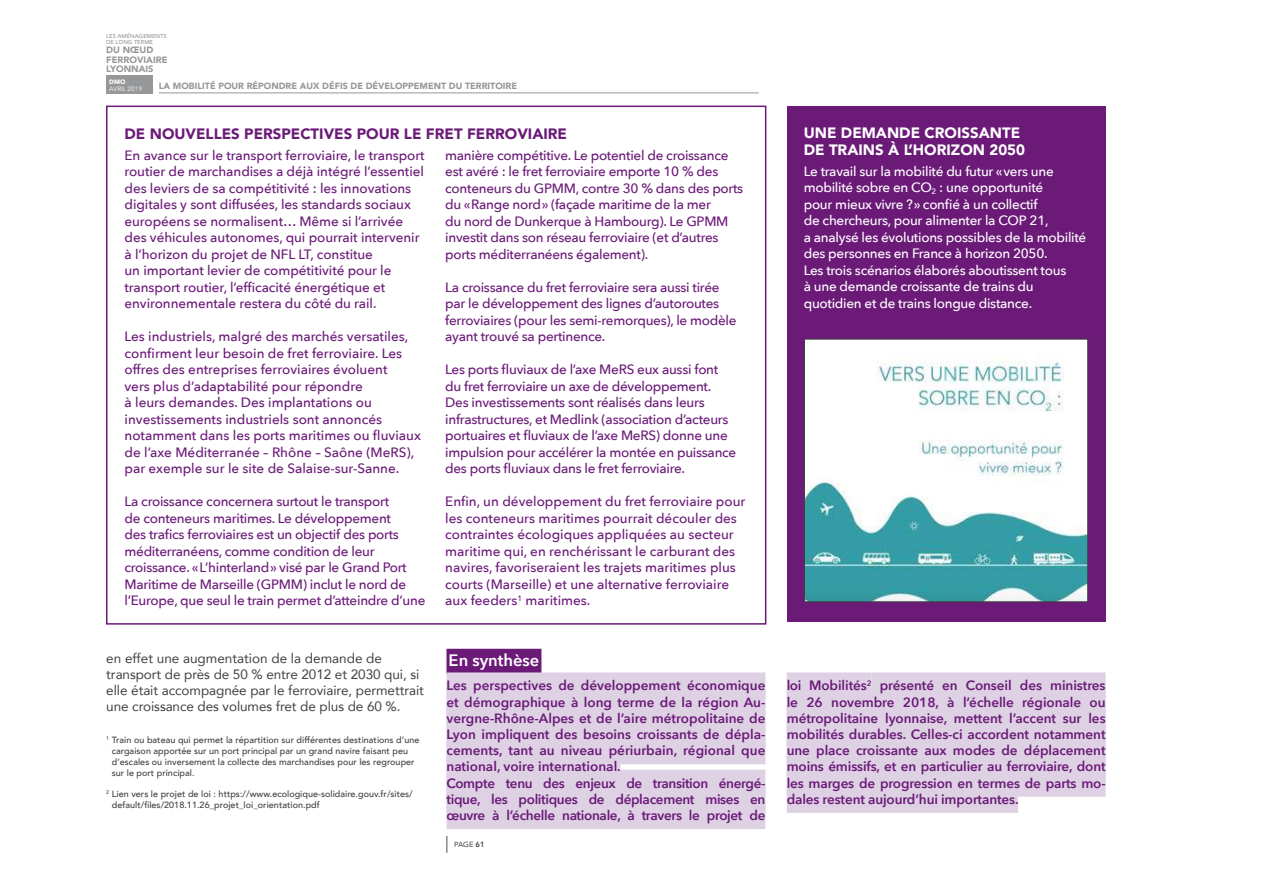
<style>
.page{position:relative;width:1263px;height:893px;background:#fff}
.page>*{position:absolute;margin:0;border:0;box-sizing:border-box;transform-origin:0 0}
.t1{font:600 16.5px "Avenir Next";color:#fff}
.t2{font:900 15px "Avenir";color:#6b1a78}
.t3{font:900 15px/16.5px "Avenir";color:#fff}
.t4{font:500 13.5px/16.5px "Avenir Next";letter-spacing:-.02em;color:#6b1a78}
.t5{font:600 13.5px/16.2px "Avenir Next";color:#6b1a78}
.t6{font:500 13.5px/16.5px "Avenir Next";color:#6b1a78}
.t7{font:500 13.5px/16.5px "Avenir Next";letter-spacing:-.02em;color:#fff}
.t8{font:13.5px/16.2px "Avenir";letter-spacing:-.005em;color:#3e3e3f}
.t9{font:900 9.15px/9.1px "Avenir";color:#959798}
.t10{font:500 9px/10.8px "Avenir";letter-spacing:.005em;color:#3e3e3f}
.t11{font:900 9px "Avenir";color:#959798}
.t12{font:7.5px "Avenir";color:#3e3e3f}
.t13{font:6.3px "Avenir Next";color:#fff}
.t14{font:700 6.3px "Avenir Next";color:#fff}
.t15{font:500 5.7px/5.7px "Avenir";color:#959798}
.s1{font-weight:800}
</style>
<div class="page">
<svg style="left:446px;top:836px;width:1px;height:17px"></svg>
<div style="left:107px;top:75px;width:46px;height:19px;background:#959798"></div>
<div style="left:446px;top:649px;width:95px;height:25px;background:#6b1a78"></div>
<div style="left:446px;top:672px;width:319px;height:27px;background:#ddd1e3"></div>
<div style="left:446px;top:689px;width:319px;height:27px;background:#ddd1e3"></div>
<div style="left:446px;top:705px;width:319px;height:27px;background:#ddd1e3"></div>
<div style="left:446px;top:721px;width:319px;height:27px;background:#ddd1e3"></div>
<div style="left:446px;top:737px;width:319px;height:27px;background:#ddd1e3"></div>
<div style="left:446px;top:753px;width:174px;height:27px;background:#ddd1e3"></div>
<div style="left:446px;top:770px;width:319px;height:27px;background:#ddd1e3"></div>
<div style="left:446px;top:786px;width:319px;height:27px;background:#ddd1e3"></div>
<div style="left:446px;top:802px;width:319px;height:27px;background:#ddd1e3"></div>
<div style="left:787px;top:672px;width:80px;height:27px;background:#ddd1e3"></div>
<div style="left:867px;top:672px;width:5px;height:18px;background:#ddd1e3"></div>
<div style="left:872px;top:672px;width:234px;height:27px;background:#ddd1e3"></div>
<div style="left:787px;top:689px;width:319px;height:27px;background:#ddd1e3"></div>
<div style="left:787px;top:705px;width:319px;height:27px;background:#ddd1e3"></div>
<div style="left:787px;top:721px;width:319px;height:27px;background:#ddd1e3"></div>
<div style="left:787px;top:737px;width:319px;height:27px;background:#ddd1e3"></div>
<div style="left:787px;top:753px;width:319px;height:27px;background:#ddd1e3"></div>
<div style="left:787px;top:770px;width:319px;height:27px;background:#ddd1e3"></div>
<div style="left:787px;top:786px;width:231px;height:27px;background:#ddd1e3"></div>
<div style="left:106px;top:106px;width:660px;height:519px;border:2px solid #6b1a78"></div>
<div style="left:787px;top:106px;width:319px;height:516px;background:#6b1a78"></div>
<hr style="left:159px;top:93px;width:600px;height:1px;background:#959798">
<img style="left:806px;top:341px;width:280px;height:259px">
<div style="left:804px;top:339px;width:284px;height:263px;border:1px solid #3e3e3f"></div>
<p class="t15" style="left:106px;top:33px;width:62px">LES AMÉNAGEMENTS<br>DE LONG TERME</p>
<p class="t9" style="left:106px;top:45px;width:63px">DU NŒUD<br>FERROVIAIRE<br>LYONNAIS</p>
<p class="t14" style="left:109px;top:77px;width:18px">DMO</p>
<p class="t13" style="left:109px;top:84px;width:34px">AVRIL 2019</p>
<p class="t11" style="left:159px;top:78px;width:360px">LA MOBILITÉ POUR RÉPONDRE AUX DÉFIS DE DÉVELOPPEMENT DU TERRITOIRE</p>
<p class="t2" style="left:125px;top:121px;width:444px">DE NOUVELLES PERSPECTIVES POUR LE FRET FERROVIAIRE</p>
<p class="t4" style="left:125px;top:146px;width:301px">En avance sur le transport ferroviaire, le transport routier de marchandises a déjà intégré l’essentiel des leviers de sa compétitivité : les innovations digitales y sont diffusées, les standards sociaux européens se normalisent… Même si l’arrivée des véhicules autonomes, qui pourrait intervenir à l’horizon du projet de NFL LT, constitue<br>un important levier de compétitivité pour le transport routier, l’efficacité énergétique et environnementale restera du côté du rail.</p>
<p class="t6" style="left:125px;top:328px;width:298px">Les industriels, malgré des marchés versatiles, confirment leur besoin de fret ferroviaire. Les offres des entreprises ferroviaires évoluent<br>vers plus d’adaptabilité pour répondre<br>à leurs demandes. Des implantations ou investissements industriels sont annoncés notamment dans les ports maritimes ou fluviaux de l’axe Méditerranée – Rhône – Saône (MeRS), par exemple sur le site de Salaise-sur-Sanne.</p>
<p class="t4" style="left:125px;top:493px;width:302px">La croissance concernera surtout le transport<br>de conteneurs maritimes. Le développement<br>des trafics ferroviaires est un objectif des ports méditerranéens, comme condition de leur croissance. «L’hinterland» visé par le Grand Port Maritime de Marseille (GPMM) inclut le nord de l’Europe, que seul le train permet d’atteindre d’une</p>
<p class="t4" style="left:445px;top:146px;width:299px">manière compétitive. Le potentiel de croissance est avéré : le fret ferroviaire emporte 10 % des conteneurs du GPMM, contre 30 % dans des ports du «Range nord» (façade maritime de la mer<br>du nord de Dunkerque à Hambourg). Le GPMM investit dans son réseau ferroviaire (et d’autres ports méditerranéens également).</p>
<p class="t4" style="left:445px;top:278px;width:293px">La croissance du fret ferroviaire sera aussi tirée par le développement des lignes d’autoroutes ferroviaires (pour les semi-remorques), le modèle ayant trouvé sa pertinence.</p>
<p class="t4" style="left:445px;top:361px;width:293px">Les ports fluviaux de l’axe MeRS eux aussi font du fret ferroviaire un axe de développement.<br>Des investissements sont réalisés dans leurs infrastructures, et Medlink (association d’acteurs portuaires et fluviaux de l’axe MeRS) donne une impulsion pour accélérer la montée en puissance des ports fluviaux dans le fret ferroviaire.</p>
<p class="t6" style="left:445px;top:493px;width:302px">Enfin, un développement du fret ferroviaire pour les conteneurs maritimes pourrait découler des contraintes écologiques appliquées au secteur maritime qui, en renchérissant le carburant des navires, favoriseraient les trajets maritimes plus courts (Marseille) et une alternative ferroviaire aux feeders<sup>1</sup> maritimes.</p>
<p class="t3" style="left:804px;top:124px;width:223px">UNE DEMANDE CROISSANTE<br>DE TRAINS À L’HORIZON 2050</p>
<p class="t7" style="left:804px;top:162px;width:284px">Le travail sur la mobilité du futur «vers une mobilité sobre en CO<sub>2</sub> : une opportunité<br>pour mieux vivre ?» confié à un collectif<br>de chercheurs, pour alimenter la COP 21,<br>a analysé les évolutions possibles de la mobilité des personnes en France à horizon 2050.<br>Les trois scénarios élaborés aboutissent tous<br>à une demande croissante de trains du quotidien et de trains longue distance.</p>
<p class="t8" style="left:106px;top:650px;width:319px">en effet une augmentation de la demande de transport de près de 50 % entre 2012 et 2030 qui, si elle était accompagnée par le ferroviaire, permettrait une croissance des volumes fret de plus de 60 %.</p>
<p class="t1" style="left:449px;top:646px;width:92px">En synthèse</p>
<p class="t5" style="left:446px;top:677px;width:320px">Les perspectives de développement économique et démographique à long terme de la région Au&shy;vergne-Rhône-Alpes et de l’aire métropolitaine de Lyon impliquent des besoins croissants de dépla&shy;cements, tant au niveau périurbain, régional que national, voire international.<br>Compte tenu des enjeux de transition énergé&shy;tique, les politiques de déplacement mises en œuvre à l’échelle nationale, à travers le projet de</p>
<p class="t5" style="left:787px;top:677px;width:320px;text-align:justify">loi Mobilités<sup>2</sup> présenté en Conseil des ministres le 26 novembre 2018, à l’échelle régionale ou métropolitaine lyonnaise, mettent l’accent sur les mobilités durables. Celles-ci accordent notamment une place croissante aux modes de déplacement moins émissifs, et en particulier au ferroviaire, dont les marges de progression en termes de parts mo&shy;dales restent aujourd’hui importantes.</p>
<p class="t10" style="left:112px;top:734px;width:309px;text-indent:-5px"><sup>1</sup> Train ou bateau qui permet la répartition sur différentes destinations d’une cargaison apportée sur un port principal par un grand navire faisant peu d’escales ou inversement la collecte des marchandises pour les regrouper sur le port principal.</p>
<p class="t10" style="left:112px;top:788px;width:302px;text-indent:-5px"><sup>2</sup> Lien vers le projet de loi : https://www.ecologique-solidaire.gouv.fr/sites/ default/files/2018.11.26_projet_loi_orientation.pdf</p>
<p class="t12" style="left:454px;top:838px;width:32px">PAGE <span class="s1">61</span></p>
</div>
